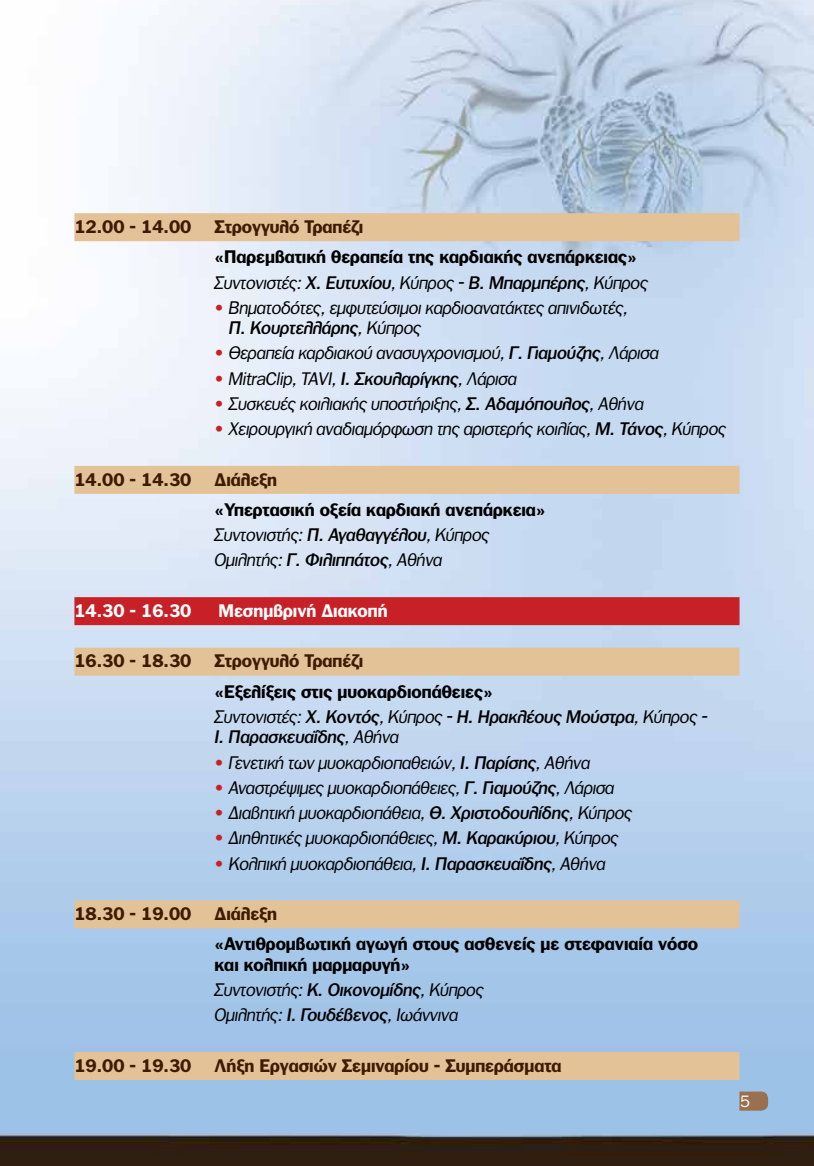
<style>
.page{position:relative;width:814px;height:1166px;background:#fff}
.page>*{position:absolute;margin:0;border:0;box-sizing:border-box;transform-origin:0 0}
.t1{font:italic 17.5px/25.2px "PF Franklin Gothic";color:#000}
.t2{font:700 17.5px/25.2px "PF Franklin Gothic";color:#000}
.t3{font:700 17.5px "PF Franklin Gothic";color:#3e1b00}
.t4{font:italic 17.5px "PF Franklin Gothic Med";color:#000}
.t5{font:700 17.5px "PF Franklin Gothic";color:#fff}
.t6{font:15.75px "PF Franklin Gothic";color:#fff}
.s1{font-weight:400;font-style:italic}
.s2{font-family:"PF Franklin Gothic Med";font-weight:400;font-style:italic}
.s3{font-weight:700;font-style:normal;color:#c72127}
.s4{font-family:"PF Franklin Gothic"}
.s5{font-family:"PF Franklin Gothic Med"}
</style>
<div class="page">
<img style="left:0;top:0;width:814px;height:1166px">
<svg style="left:739px;top:1091px;width:29px;height:19px"></svg>
<div style="left:74px;top:213px;width:665px;height:28px;background:#e3c297"></div>
<div style="left:74px;top:466px;width:665px;height:28px;background:#e3c297"></div>
<div style="left:74px;top:597px;width:665px;height:28px;background:#c72127"></div>
<div style="left:74px;top:648px;width:665px;height:28px;background:#e3c297"></div>
<div style="left:74px;top:900px;width:665px;height:28px;background:#e3c297"></div>
<div style="left:74px;top:1052px;width:665px;height:28px;background:#e3c297"></div>
<svg style="left:0;top:219px;width:1px;height:47px"></svg>
<p class="t3" style="left:74px;top:216px;width:118px">12.00 - 14.00</p>
<p class="t3" style="left:214px;top:216px;width:150px">Στρογγυλό Τραπέζι</p>
<p class="t2" style="left:214px;top:244px;width:435px">«Παρεμβατική θεραπεία της καρδιακής ανεπάρκειας»<br><span class="s1">Συντονιστές:</span> <span class="s2">Χ. Ευτυχίου</span><span class="s1">, Κύπρος -</span> <span class="s2">Β. Μπαρμπέρης</span><span class="s1">, Κύπρος</span></p>
<p class="t1" style="left:214px;top:295px;width:415px"><span class="s3">•</span> Βηματοδότες, εμφυτεύσιμοι καρδιοανατάκτες απινιδωτές,</p>
<p class="t4" style="left:229px;top:318px;width:194px">Π. Κουρτελλάρης<span class="s4">, Κύπρος</span></p>
<p class="t1" style="left:214px;top:340px;width:446px"><span class="s3">•</span> Θεραπεία καρδιακού ανασυγχρονισμού, <span class="s5">Γ. Γιαμούζης</span>, Λάρισα</p>
<p class="t1" style="left:214px;top:366px;width:304px"><span class="s3">•</span> MitraClip, TAVI, <span class="s5">Ι. Σκουλαρίγκης</span>, Λάρισα</p>
<p class="t1" style="left:214px;top:391px;width:430px"><span class="s3">•</span> Συσκευές κοιλιακής υποστήριξης, <span class="s5">Σ. Αδαμόπουλος</span>, Αθήνα</p>
<p class="t1" style="left:214px;top:416px;width:513px"><span class="s3">•</span> Χειρουργική αναδιαμόρφωση της αριστερής κοιλίας, <span class="s5">Μ. Τάνος</span>, Κύπρος</p>
<p class="t3" style="left:74px;top:469px;width:118px">14.00 - 14.30</p>
<p class="t3" style="left:214px;top:469px;width:64px">Διάλεξη</p>
<p class="t2" style="left:214px;top:497px;width:332px">«Υπερτασική οξεία καρδιακή ανεπάρκεια»<br><span class="s1">Συντονιστής:</span> <span class="s2">Π. Αγαθαγγέλου</span><span class="s1">, Κύπρος<br>Ομιλητής:</span> <span class="s2">Γ. Φιλιππάτος</span><span class="s1">, Αθήνα</span></p>
<p class="t5" style="left:74px;top:600px;width:118px">14.30 - 16.30</p>
<p class="t5" style="left:218px;top:600px;width:170px">Μεσημβρινή Διακοπή</p>
<p class="t3" style="left:74px;top:651px;width:118px">16.30 - 18.30</p>
<p class="t3" style="left:214px;top:651px;width:150px">Στρογγυλό Τραπέζι</p>
<p class="t2" style="left:214px;top:679px;width:494px">«Εξελίξεις στις μυοκαρδιοπάθειες»<br><span class="s1">Συντονιστές:</span> <span class="s2">Χ. Κοντός</span><span class="s1">, Κύπρος -</span> <span class="s2">Η. Ηρακλέους Μούστρα</span><span class="s1">, Κύπρος -</span></p>
<p class="t4" style="left:214px;top:727px;width:186px">Ι. Παρασκευαΐδης<span class="s4">, Αθήνα</span></p>
<p class="t1" style="left:214px;top:749px;width:377px"><span class="s3">•</span> Γενετική των μυοκαρδιοπαθειών, <span class="s5">Ι. Παρίσης</span>, Αθήνα</p>
<p class="t1" style="left:214px;top:775px;width:401px"><span class="s3">•</span> Αναστρέψιμες μυοκαρδιοπάθειες, <span class="s5">Γ. Γιαμούζης</span>, Λάρισα</p>
<p class="t1" style="left:214px;top:800px;width:419px"><span class="s3">•</span> Διαβητική μυοκαρδιοπάθεια, <span class="s5">Θ. Χριστοδουλίδης</span>, Κύπρος</p>
<p class="t1" style="left:214px;top:825px;width:405px"><span class="s3">•</span> Διηθητικές μυοκαρδιοπάθειες, <span class="s5">Μ. Καρακύριου</span>, Κύπρος</p>
<p class="t1" style="left:214px;top:850px;width:392px"><span class="s3">•</span> Κολπική μυοκαρδιοπάθεια, <span class="s5">Ι. Παρασκευαΐδης</span>, Αθήνα</p>
<p class="t3" style="left:74px;top:903px;width:118px">18.30 - 19.00</p>
<p class="t3" style="left:214px;top:903px;width:64px">Διάλεξη</p>
<p class="t2" style="left:214px;top:934px;width:485px;line-height:20.3px">«Αντιθρομβωτική αγωγή στους ασθενείς με στεφανιαία νόσο και κολπική μαρμαρυγή»</p>
<p class="t1" style="left:214px;top:977px;width:270px">Συντονιστής: <span class="s5">Κ. Οικονομίδης</span>, Κύπρος<br>Ομιλητής: <span class="s5">Ι. Γουδέβενος</span>, Ιωάννινα</p>
<p class="t3" style="left:74px;top:1055px;width:118px">19.00 - 19.30</p>
<p class="t3" style="left:214px;top:1055px;width:348px">Λήξη Εργασιών Σεμιναρίου - Συμπεράσματα</p>
<p class="t6" style="left:740px;top:1093px;width:11px">5</p>
</div>
